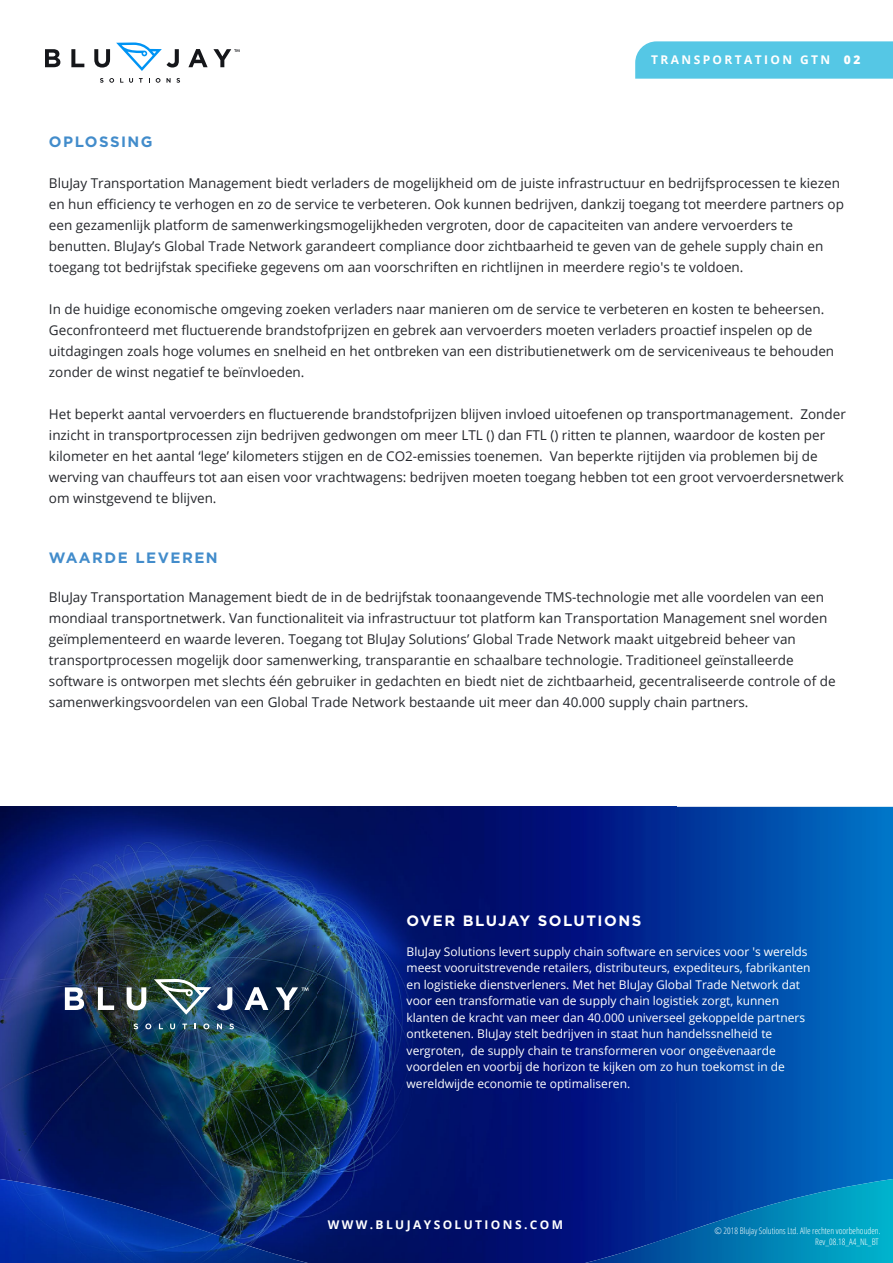
<style>
.page{position:relative;width:893px;height:1263px;background:#fff}
.page>*{position:absolute;margin:0;border:0;box-sizing:border-box;transform-origin:0 0}
.t1{font:700 15px "Gotham";letter-spacing:.1em;color:#428ccb}
.t2{font:700 15px "Gotham";letter-spacing:.1em;color:#fff}
.t3{font:13.5px/21px "Open Sans";color:#25272c}
.t4{font:12px/16.5px "Open Sans";color:#fff}
.t5{font:700 12px "Open Sans";letter-spacing:.2em;color:#fff}
.t6{font:300 condensed 9px/10.8px "Open Sans";color:#fff;text-align:right}
.s1{font-weight:800}
</style>
<div class="page">
<img style="left:0;top:807px;width:893px;height:394px">
<img style="left:165px;top:1201px;width:562px;height:62px">
<img style="left:0;top:1179px;width:165px;height:84px">
<img style="left:727px;top:1179px;width:166px;height:84px">
<img style="left:165px;top:1217px;width:143px;height:46px">
<img style="left:585px;top:1218px;width:143px;height:45px">
<img style="left:318px;top:1257px;width:257px;height:6px">
<svg style="left:65px;top:987px;width:19px;height:23px"></svg>
<svg style="left:98px;top:987px;width:16px;height:23px"></svg>
<svg style="left:127px;top:987px;width:19px;height:23px"></svg>
<svg style="left:217px;top:987px;width:15px;height:23px"></svg>
<svg style="left:244px;top:987px;width:24px;height:23px"></svg>
<img style="left:154px;top:979px;width:57px;height:36px">
<svg style="left:134px;top:1023px;width:4px;height:6px"></svg>
<svg style="left:145px;top:1023px;width:6px;height:6px"></svg>
<svg style="left:159px;top:1023px;width:4px;height:6px"></svg>
<svg style="left:170px;top:1023px;width:5px;height:6px"></svg>
<svg style="left:182px;top:1023px;width:5px;height:6px"></svg>
<svg style="left:203px;top:1023px;width:6px;height:6px"></svg>
<svg style="left:217px;top:1023px;width:5px;height:6px"></svg>
<svg style="left:229px;top:1023px;width:5px;height:6px"></svg>
<svg style="left:276px;top:987px;width:32px;height:23px"></svg>
<svg style="left:45px;top:49px;width:15px;height:18px"></svg>
<svg style="left:71px;top:49px;width:13px;height:18px"></svg>
<svg style="left:94px;top:49px;width:16px;height:19px"></svg>
<svg style="left:116px;top:42px;width:63px;height:29px"></svg>
<svg style="left:100px;top:78px;width:14px;height:5px"></svg>
<svg style="left:120px;top:78px;width:3px;height:5px"></svg>
<svg style="left:129px;top:78px;width:4px;height:5px"></svg>
<svg style="left:139px;top:78px;width:4px;height:5px"></svg>
<svg style="left:156px;top:78px;width:4px;height:5px"></svg>
<svg style="left:166px;top:78px;width:14px;height:5px"></svg>
<svg style="left:188px;top:49px;width:52px;height:18px"></svg>
<div style="left:635px;top:41px;width:258px;height:38px;background:#55c7e5"></div>
<p class="t1" style="left:49px;top:132px;width:105px">OPLOSSING</p>
<p class="t5" style="left:651px;top:52px;width:211px">TRANSPORTATION GTN <span class="s1">02</span></p>
<p class="t3" style="left:49px;top:172px;width:796px">BluJay Transportation Management biedt verladers de mogelijkheid om de juiste infrastructuur en bedrijfsprocessen te kiezen en hun efficiency te verhogen en zo de service te verbeteren. Ook kunnen bedrijven, dankzij toegang tot meerdere partners op een gezamenlijk platform de samenwerkingsmogelijkheden vergroten, door de capaciteiten van andere vervoerders te benutten. BluJay’s Global Trade Network garandeert compliance door zichtbaarheid te geven van de gehele supply chain en toegang tot bedrijfstak specifieke gegevens om aan voorschriften en richtlijnen in meerdere regio's te voldoen.</p>
<p class="t3" style="left:49px;top:298px;width:787px">In de huidige economische omgeving zoeken verladers naar manieren om de service te verbeteren en kosten te beheersen.<br>Geconfronteerd met fluctuerende brandstofprijzen en gebrek aan vervoerders moeten verladers proactief inspelen op de uitdagingen zoals hoge volumes en snelheid en het ontbreken van een distributienetwerk om de serviceniveaus te behouden zonder de winst negatief te beïnvloeden.</p>
<p class="t3" style="left:49px;top:403px;width:798px">Het beperkt aantal vervoerders en fluctuerende brandstofprijzen blijven invloed uitoefenen op transportmanagement. Zonder inzicht in transportprocessen zijn bedrijven gedwongen om meer LTL () dan FTL () ritten te plannen, waardoor de kosten per kilometer en het aantal ‘lege’ kilometers stijgen en de CO2-emissies toenemen. Van beperkte rijtijden via problemen bij de werving van chauffeurs tot aan eisen voor vrachtwagens: bedrijven moeten toegang hebben tot een groot vervoerdersnetwerk om winstgevend te blijven.</p>
<p class="t1" style="left:49px;top:548px;width:170px">WAARDE LEVEREN</p>
<p class="t3" style="left:49px;top:586px;width:788px">BluJay Transportation Management biedt de in de bedrijfstak toonaangevende TMS-technologie met alle voordelen van een mondiaal transportnetwerk. Van functionaliteit via infrastructuur tot platform kan Transportation Management snel worden geïmplementeerd en waarde leveren. Toegang tot BluJay Solutions’ Global Trade Network maakt uitgebreid beheer van transportprocessen mogelijk door samenwerking, transparantie en schaalbare technologie. Traditioneel geïnstalleerde software is ontworpen met slechts één gebruiker in gedachten en biedt niet de zichtbaarheid, gecentraliseerde controle of de samenwerkingsvoordelen van een Global Trade Network bestaande uit meer dan 40.000 supply chain partners.</p>
<p class="t2" style="left:407px;top:911px;width:236px">OVER BLUJAY SOLUTIONS</p>
<p class="t4" style="left:407px;top:943px;width:405px">BluJay Solutions levert supply chain software en services voor 's werelds meest vooruitstrevende retailers, distributeurs, expediteurs, fabrikanten en logistieke dienstverleners. Met het BluJay Global Trade Network dat voor een transformatie van de supply chain logistiek zorgt, kunnen klanten de kracht van meer dan 40.000 universeel gekoppelde partners ontketenen. BluJay stelt bedrijven in staat hun handelssnelheid te vergroten, de supply chain te transformeren voor ongeëvenaarde voordelen en voorbij de horizon te kijken om zo hun toekomst in de wereldwijde economie te optimaliseren.</p>
<p class="t5" style="left:328px;top:1216px;width:237px">WWW.BLUJAYSOLUTIONS.COM</p>
<p class="t6" style="left:714px;top:1225px;width:168px">© 2018 BluJay Solutions Ltd. Alle rechten voorbehouden.<br>Rev_08.18_A4_NL_BT</p>
</div>
